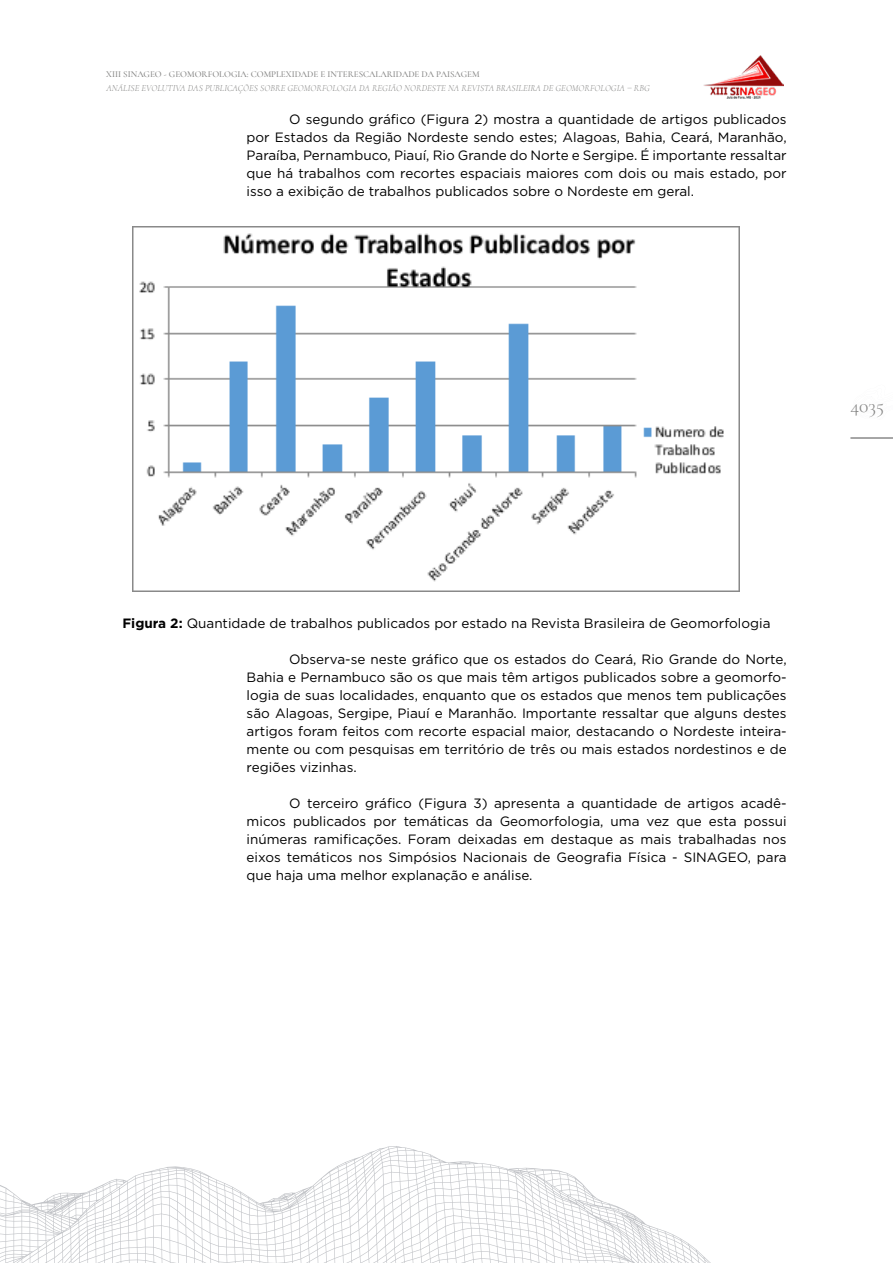
<style>
.page{position:relative;width:893px;height:1263px;background:#fff}
.page>*{position:absolute;margin:0;border:0;box-sizing:border-box;transform-origin:0 0}
.t1{font:300 19.5px "Cormorant";color:#838382}
.t2{font:13.5px/18px "Gotham";color:#000;text-align:justify}
.t3{font:italic 300 9px "Cormorant";letter-spacing:.01em;color:#838382}
.t4{font:500 9px "Cormorant";color:#838382}
.s1{font-weight:700}
</style>
<div class="page">
<hr style="left:850px;top:437px;width:43px;height:2px;background:#8a8989">
<img style="left:703px;top:56px;width:81px;height:43px">
<svg style="left:0;top:1146px;width:711px;height:117px"></svg>
<svg style="left:510px;top:1169px;width:8px;height:3px"></svg>
<svg style="left:47px;top:1211px;width:8px;height:2px"></svg>
<svg style="left:61px;top:1193px;width:23px;height:16px"></svg>
<svg style="left:301px;top:1190px;width:4px;height:4px"></svg>
<img style="left:132px;top:227px;width:608px;height:364px">
<p class="t4" style="left:106px;top:68px;width:375px">XIII SINAGEO - GEOMORFOLOGIA: COMPLEXIDADE E INTERESCALARIDADE DA PAISAGEM</p>
<p class="t3" style="left:106px;top:83px;width:545px">ANÁLISE EVOLUTIVA DAS PUBLICAÇÕES SOBRE GEOMORFOLOGIA DA REGIÃO NORDESTE NA REVISTA BRASILEIRA DE GEOMORFOLOGIA – RBG</p>
<p class="t2" style="left:247px;top:110px;width:542px;text-indent:43px">O segundo gráfico (Figura 2) mostra a quantidade de artigos publicados por Estados da Região Nordeste sendo estes; Alagoas, Bahia, Ceará, Maranhão, Paraíba, Pernambuco, Piauí, Rio Grande do Norte e Sergipe. É importante ressaltar que há trabalhos com recortes espaciais maiores com dois ou mais estado, por isso a exibição de trabalhos publicados sobre o Nordeste em geral.</p>
<h1 class="t1" style="left:850px;top:394px;width:35px">4035</h1>
<p class="t2" style="left:122px;top:614px;width:650px"><span class="s1">Figura 2:</span> Quantidade de trabalhos publicados por estado na Revista Brasileira de Geomorfologia</p>
<p class="t2" style="left:247px;top:650px;width:542px;text-indent:43px">Observa-se neste gráfico que os estados do Ceará, Rio Grande do Norte, Bahia e Pernambuco são os que mais têm artigos publicados sobre a geomorfo&shy;logia de suas localidades, enquanto que os estados que menos tem publicações são Alagoas, Sergipe, Piauí e Maranhão. Importante ressaltar que alguns destes artigos foram feitos com recorte espacial maior, destacando o Nordeste inteira&shy;mente ou com pesquisas em território de três ou mais estados nordestinos e de regiões vizinhas.</p>
<p class="t2" style="left:247px;top:794px;width:542px;text-indent:43px">O terceiro gráfico (Figura 3) apresenta a quantidade de artigos acadê&shy;micos publicados por temáticas da Geomorfologia, uma vez que esta possui inúmeras ramificações. Foram deixadas em destaque as mais trabalhadas nos eixos temáticos nos Simpósios Nacionais de Geografia Física - SINAGEO, para que haja uma melhor explanação e análise.</p>
</div>
